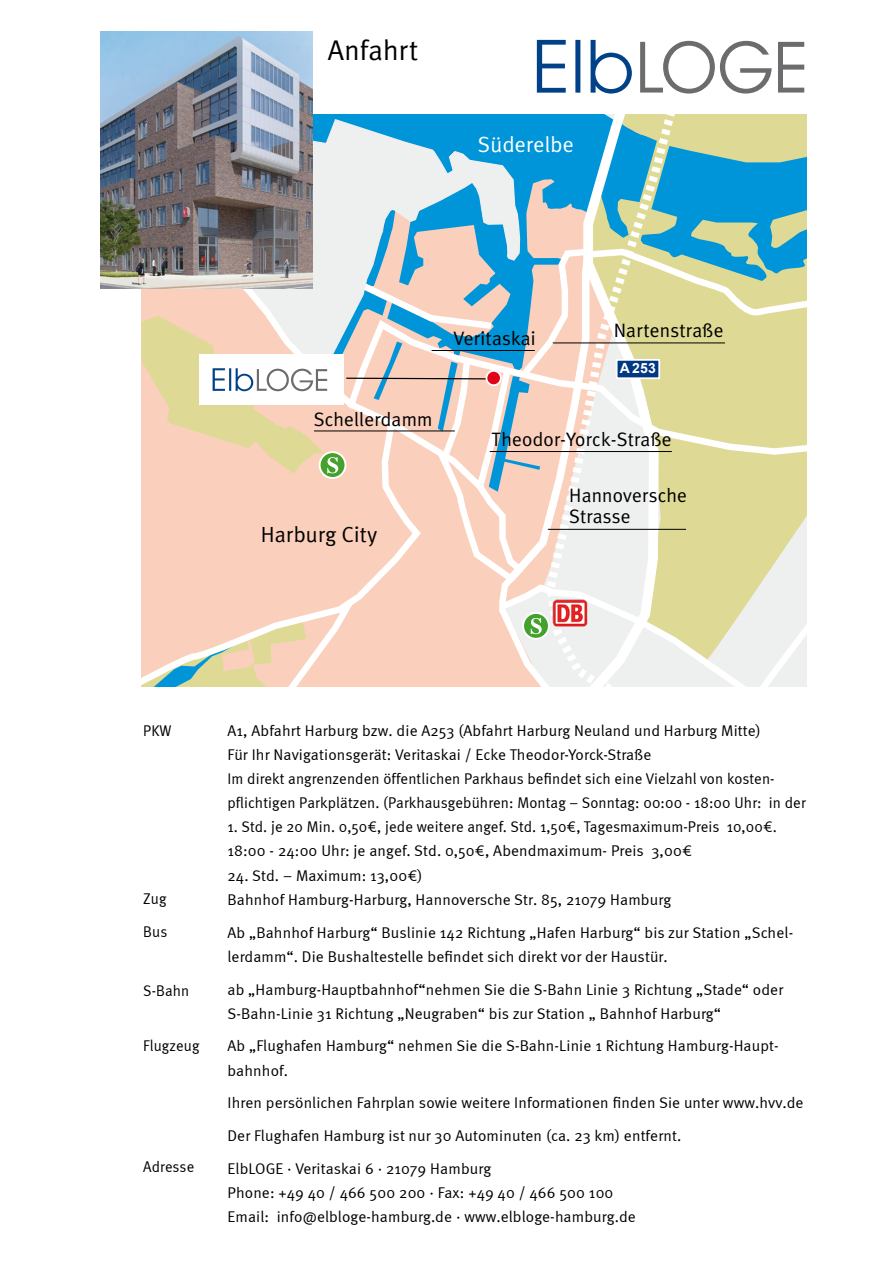
<style>
.page{position:relative;width:893px;height:1263px;background:#fff}
.page>*{position:absolute;margin:0;border:0;box-sizing:border-box;transform-origin:0 0}
.t1{font:28.5px "Meta Plus Normal";letter-spacing:.01em;color:#000}
.t2{font:21.9px "Meta Plus Normal";letter-spacing:.01em;color:#000}
.t3{font:21.9px "Meta Plus Normal";letter-spacing:.01em;color:#fff}
.t4{font:19.35px/21.3px "Meta Plus Normal";letter-spacing:.01em;color:#000}
.t5{font:15.6px/24.2px "Meta Normal";letter-spacing:.01em;color:#000}
.t6{font:15.6px/24.2px "Meta Normal";letter-spacing:.01em;color:#000;scale:.96 1}
.t7{font:15.6px/33.2px "Meta Normal";letter-spacing:.01em;color:#000;scale:.95 1}
.t8{font:700 13.95px "Arial";color:#fff}
</style>
<div class="page">
<svg style="left:141px;top:115px;width:666px;height:572px;background:#d0d2c4"></svg>
<div style="left:486px;top:371px;width:15px;height:14px;background:#e2001a;border-radius:50%"></div>
<div style="left:486px;top:370px;width:16px;height:16px;border:2px solid #fff;border-radius:50%"></div>
<hr style="left:490px;top:451px;width:182px;height:1px;background:#000">
<hr style="left:548px;top:529px;width:138px;height:1px;background:#000">
<hr style="left:553px;top:342px;width:172px;height:1px;background:#000">
<hr style="left:432px;top:350px;width:103px;height:1px;background:#000">
<hr style="left:314px;top:430px;width:141px;height:1px;background:#000">
<img style="left:101px;top:32px;width:211px;height:257px">
<svg style="left:537px;top:40px;width:95px;height:54px"></svg>
<svg style="left:640px;top:41px;width:164px;height:53px"></svg>
<h1 class="t1" style="left:328px;top:34px;width:92px">Anfahrt</h1>
<h2 class="t3" style="left:478px;top:132px;width:97px">Süderelbe</h2>
<p class="t4" style="left:314px;top:408px;width:120px">Schellerdamm</p>
<h2 class="t2" style="left:261px;top:522px;width:118px">Harburg City</h2>
<p class="t4" style="left:454px;top:327px;width:84px">Veritaskai</p>
<p class="t4" style="left:614px;top:320px;width:111px">Nartenstraße</p>
<p class="t8" style="left:620px;top:359px;width:38px">A 253</p>
<p class="t4" style="left:492px;top:428px;width:182px">Theodor-Yorck-Straße</p>
<p class="t4" style="left:569px;top:484px;width:119px">Hannoversche<br>Strasse</p>
<p class="t7" style="left:143px;top:714px;width:31px">PKW</p>
<p class="t7" style="left:143px;top:881px;width:27px">Zug<br>Bus</p>
<p class="t7" style="left:143px;top:973px;width:50px">S-Bahn</p>
<p class="t7" style="left:143px;top:1029px;width:61px">Flugzeug</p>
<p class="t7" style="left:143px;top:1150px;width:55px">Adresse</p>
<p class="t5" style="left:227px;top:718px;width:580px">A1, Abfahrt Harburg bzw. die A253 (Abfahrt Harburg Neuland und Harburg Mitte)<br>Für Ihr Navigationsgerät: Veritaskai / Ecke Theodor-Yorck-Straße<br>Im direkt angrenzenden öffentlichen Parkhaus befindet sich eine Vielzahl von kosten&shy;pflichtigen Parkplätzen. (Parkhausgebühren: Montag – Sonntag: 00:00 - 18:00 Uhr: in der</p>
<p class="t6" style="left:227px;top:815px;width:574px">1. Std. je 20 Min. 0,50€, jede weitere angef. Std. 1,50€, Tagesmaximum-Preis 10,00€.<br>18:00 - 24:00 Uhr: je angef. Std. 0,50€, Abendmaximum- Preis 3,00€</p>
<p class="t5" style="left:227px;top:863px;width:445px">24. Std. – Maximum: 13,00€)<br>Bahnhof Hamburg-Harburg, Hannoversche Str. 85, 21079 Hamburg</p>
<p class="t5" style="left:227px;top:920px;width:567px">Ab „Bahnhof Harburg“ Buslinie 142 Richtung „Hafen Harburg“ bis zur Station „Schel&shy;lerdamm“. Die Bushaltestelle befindet sich direkt vor der Haustür.</p>
<p class="t5" style="left:227px;top:977px;width:557px">ab „Hamburg-Hauptbahnhof“nehmen Sie die S-Bahn Linie 3 Richtung „Stade“ oder<br>S-Bahn-Linie 31 Richtung „Neugraben“ bis zur Station „ Bahnhof Harburg“</p>
<p class="t5" style="left:227px;top:1034px;width:553px">Ab „Flughafen Hamburg“ nehmen Sie die S-Bahn-Linie 1 Richtung Hamburg-Haupt&shy;bahnhof.</p>
<p class="t5" style="left:227px;top:1086px;width:578px;line-height:32.7px">Ihren persönlichen Fahrplan sowie weitere Informationen finden Sie unter www.hvv.de<br>Der Flughafen Hamburg ist nur 30 Autominuten (ca. 23 km) entfernt.<br>ElbLOGE · Veritaskai 6 · 21079 Hamburg</p>
<p class="t5" style="left:227px;top:1180px;width:410px">Phone: +49 40 / 466 500 200 · Fax: +49 40 / 466 500 100<br>Email: info@elbloge-hamburg.de · www.elbloge-hamburg.de</p>
</div>
